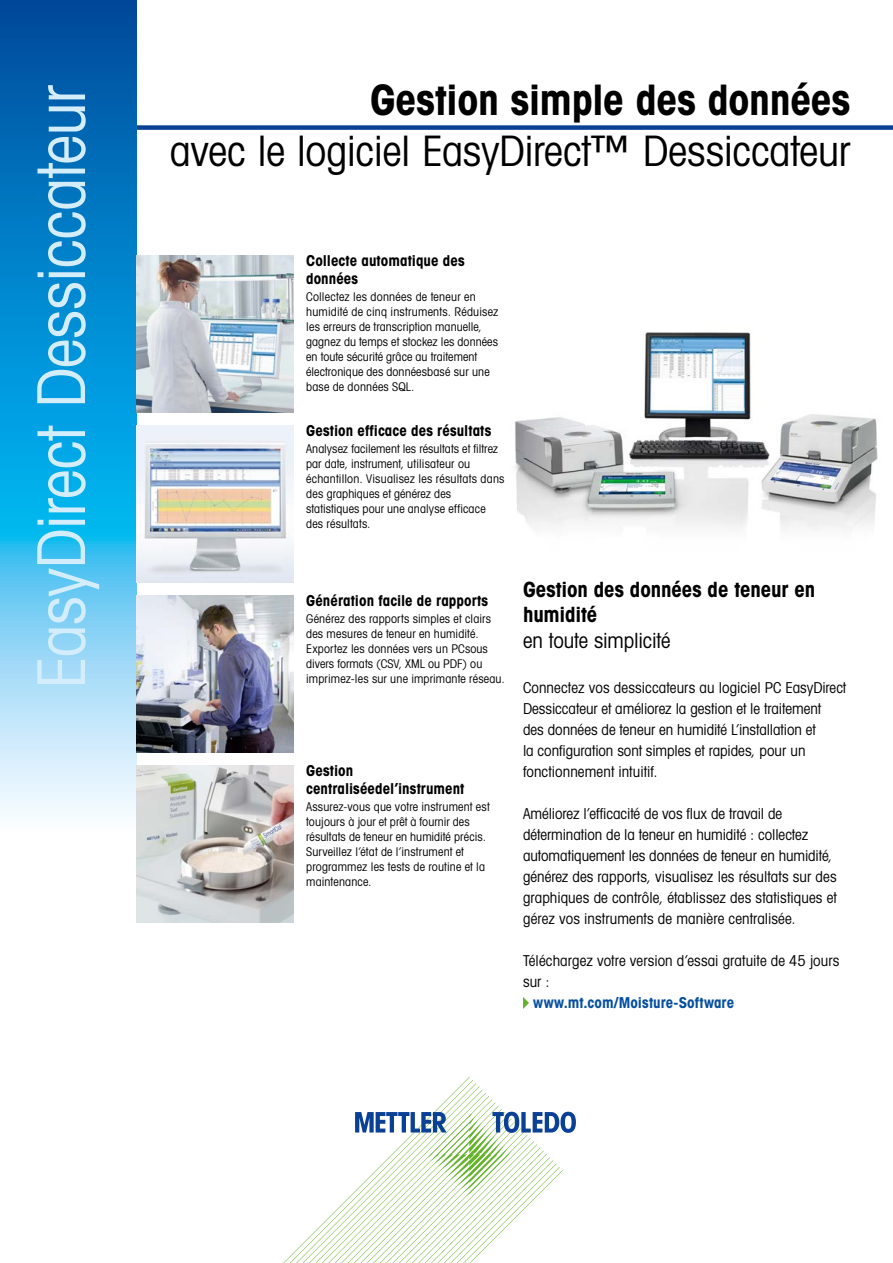
<style>
.page{position:relative;width:893px;height:1263px;background:#fff}
.page>*{position:absolute;margin:0;border:0;box-sizing:border-box;transform-origin:0 0}
.t1{font:66px "Avant Gardefor MT Bk";letter-spacing:-.01em;color:#d4edfc}
.t2{font:42px "Avant Gardefor MT Bk";letter-spacing:-.01em;color:#000}
.t3{font:42px "Avant Gardefor MT Bd";letter-spacing:-.01em;color:#000}
.t4{font:21px/25.5px "Avant Gardefor MT Bd";letter-spacing:-.005em;color:#000}
.t5{font:21px "Avant Gardefor MT Bk";letter-spacing:-.005em;color:#000}
.t6{font:15px/21px "Avant Gardefor MT Bk";color:#000}
.t7{font:15px/18px "Avant Gardefor MT Bd";letter-spacing:.005em;color:#000}
.t8{font:15px "Avant Gardefor MT Bd";letter-spacing:.005em;color:#064f9f}
.t9{font:12px/15px "Avant Gardefor MT Bk";letter-spacing:.01em;color:#000}
</style>
<div class="page">
<div style="left:0;top:125px;width:893px;height:5px;background:#0b4195"></div>
<svg style="left:0;top:0;width:136px;height:814px;background:#35a0d9"></svg>
<svg style="left:283px;top:1077px;width:293px;height:186px"></svg>
<img style="left:515px;top:332px;width:363px;height:198px">
<img style="left:136px;top:765px;width:157px;height:158px">
<img style="left:136px;top:595px;width:157px;height:158px">
<img style="left:136px;top:425px;width:157px;height:158px">
<img style="left:136px;top:255px;width:157px;height:157px">
<svg style="left:523px;top:997px;width:6px;height:12px"></svg>
<h1 class="t1" style="left:21px;top:689px;width:605px;rotate:-90deg">EasyDirect Dessiccateur</h1>
<h2 class="t3" style="left:370px;top:73px;width:482px">Gestion simple des données</h2>
<h2 class="t2" style="left:170px;top:125px;width:682px">avec le logiciel EasyDirect™ Dessiccateur</h2>
<p class="t7" style="left:306px;top:251px;width:160px">Collecte automatique des données</p>
<p class="t9" style="left:306px;top:289px;width:194px">Collectez les données de teneur en humidité de cinq instruments. Réduisez les erreurs de transcription manuelle, gagnez du temps et stockez les données en toute sécurité grâce au traitement électronique des donnéesbasé sur une base de données SQL.</p>
<p class="t7" style="left:306px;top:421px;width:187px">Gestion efficace des résultats</p>
<p class="t9" style="left:306px;top:441px;width:200px">Analysez facilement les résultats et filtrez par date, instrument, utilisateur ou échantillon. Visualisez les résultats dans des graphiques et générez des statistiques pour une analyse efficace des résultats.</p>
<p class="t7" style="left:306px;top:591px;width:184px">Génération facile de rapports</p>
<p class="t9" style="left:306px;top:611px;width:200px">Générez des rapports simples et clairs des mesures de teneur en humidité.<br>Exportez les données vers un PCsous divers formats (CSV, XML ou PDF) ou imprimez-les sur une imprimante réseau.</p>
<p class="t7" style="left:306px;top:761px;width:160px">Gestion centraliséedel’instrument</p>
<p class="t9" style="left:306px;top:799px;width:185px">Assurez-vous que votre instrument est toujours à jour et prêt à fournir des résultats de teneur en humidité précis.<br>Surveillez l’état de l’instrument et programmez les tests de routine et la maintenance.</p>
<h3 class="t4" style="left:523px;top:576px;width:294px">Gestion des données de teneur en humidité</h3>
<h3 class="t5" style="left:523px;top:627px;width:149px">en toute simplicité</h3>
<p class="t6" style="left:523px;top:676px;width:325px">Connectez vos dessiccateurs au logiciel PC EasyDirect Dessiccateur et améliorez la gestion et le traitement<br>des données de teneur en humidité L’installation et<br>la configuration sont simples et rapides, pour un fonctionnement intuitif.</p>
<p class="t6" style="left:523px;top:802px;width:315px">Améliorez l’efficacité de vos flux de travail de détermination de la teneur en humidité : collectez automatiquement les données de teneur en humidité, générez des rapports, visualisez les résultats sur des graphiques de contrôle, établissez des statistiques et gérez vos instruments de manière centralisée.</p>
<p class="t6" style="left:523px;top:949px;width:318px">Téléchargez votre version d’essai gratuite de 45 jours sur :</p>
<p class="t8" style="left:533px;top:993px;width:203px">www.mt.com/Moisture-Software</p>
</div>
